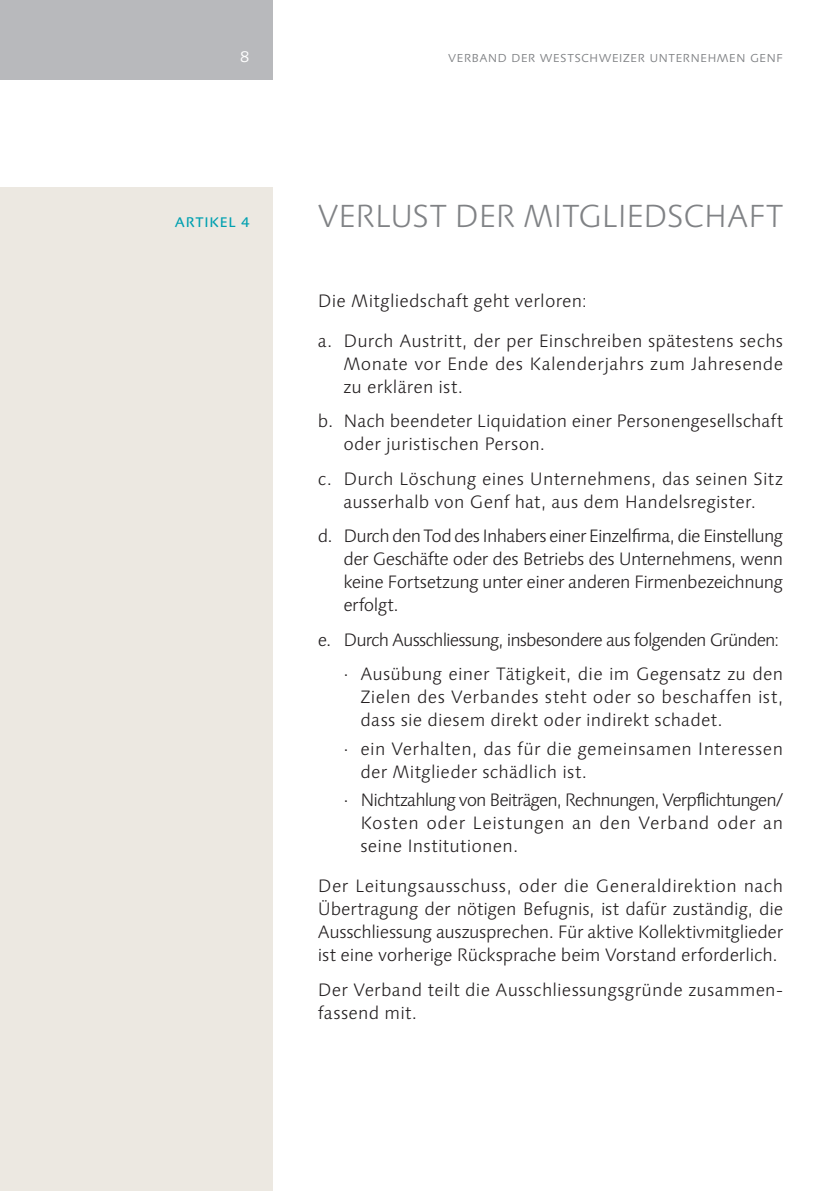
<style>
.page{position:relative;width:840px;height:1191px;background:#fff}
.page>*{position:absolute;margin:0;border:0;box-sizing:border-box;transform-origin:0 0}
.t1{font:300 32px "Linotype Syntax";letter-spacing:-.015em;color:#808285}
.t2{font:300 20px "Linotype Syntax SC";color:#fff}
.t3{font:300 18px/23px "Linotype Syntax";letter-spacing:.01em;color:#231f20;text-align:justify}
.t4{font:300 18px/34.4px "Linotype Syntax";letter-spacing:-.045em;color:#231f20;text-align:right}
.t5{font:18px "Linotype Syntax SC";letter-spacing:.02em;color:#00a0b0}
.t6{font:300 15px "Linotype Syntax SC";letter-spacing:.01em;color:#808285}
</style>
<div class="page">
<div style="left:0;top:0;width:272px;height:79px;background:#b8b9bc"></div>
<div style="left:0;top:187px;width:272px;height:1004px;background:#ece8e1"></div>
<hr style="left:839px;top:0;width:1px;height:79px;background:#b8b9bc">
<hr style="left:839px;top:187px;width:1px;height:1004px;background:#ece8e1">
<p class="t2" style="left:240px;top:44px;width:11px">8</p>
<p class="t6" style="left:448px;top:48px;width:336px">verband der westschweizer unternehmen genf</p>
<p class="t5" style="left:175px;top:210px;width:76px">artikel 4</p>
<h1 class="t1" style="left:317px;top:197px;width:466px">vERLUST DER MITGLIEDSCHAFT</h1>
<p class="t3" style="left:317px;top:289px;width:271px">Die Mitgliedschaft geht verloren:</p>
<p class="t3" style="left:343px;top:329px;width:441px;text-indent:-26px">a. Durch Austritt, der per Einschreiben spätestens sechs Monate vor Ende des Kalenderjahrs zum Jahresende zu erklären ist.</p>
<p class="t3" style="left:343px;top:410px;width:441px;text-indent:-26px">b. Nach beendeter Liquidation einer Personengesellschaft oder juristischen Person.</p>
<p class="t3" style="left:317px;top:467px;width:466px;text-align:center">c. Durch Löschung eines Unternehmens, das seinen Sitz ausserhalb von Genf hat, aus dem Handelsregister.</p>
<p class="t3" style="left:343px;top:524px;width:441px;text-indent:-26px">d. Durch den Tod des Inhabers einer Einzelfirma, die Einstellung der Geschäfte oder des Betriebs des Unternehmens, wenn keine Fortsetzung unter einer anderen Firmenbezeichnung erfolgt.</p>
<p class="t4" style="left:317px;top:622px;width:466px">e. Durch Ausschliessung, insbesondere aus folgenden Gründen: · Ausübung einer Tätigkeit, die im Gegensatz zu den</p>
<p class="t3" style="left:360px;top:685px;width:424px">Zielen des Verbandes steht oder so beschaffen ist, dass sie diesem direkt oder indirekt schadet.</p>
<p class="t3" style="left:360px;top:737px;width:424px;text-indent:-17px">· ein Verhalten, das für die gemeinsamen Interessen der Mitglieder schädlich ist.</p>
<p class="t3" style="left:360px;top:788px;width:424px;text-indent:-17px">· Nichtzahlung von Beiträgen, Rechnungen, Verpflichtungen/ Kosten oder Leistungen an den Verband oder an seine Institutionen.</p>
<p class="t3" style="left:317px;top:874px;width:466px">Der Leitungsausschuss, oder die Generaldirektion nach Übertragung der nötigen Befugnis, ist dafür zuständig, die Ausschliessung auszusprechen. Für aktive Kollektivmitglieder ist eine vorherige Rücksprache beim Vorstand erforderlich.</p>
<p class="t3" style="left:317px;top:978px;width:466px">Der Verband teilt die Ausschliessungsgründe zusammen&shy;fassend mit.</p>
</div>
